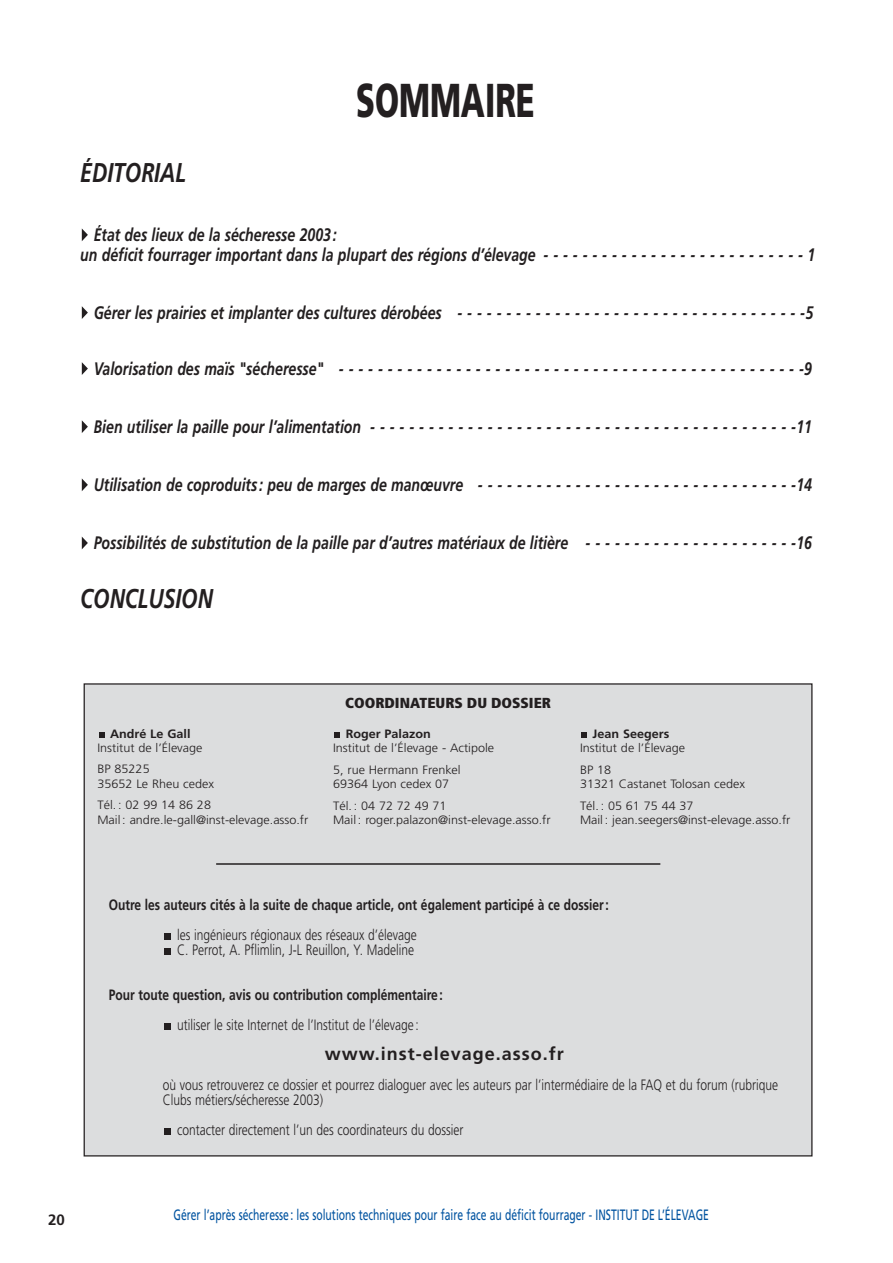
<style>
.page{position:relative;width:893px;height:1263px;background:#fff}
.page>*{position:absolute;margin:0;border:0;box-sizing:border-box;transform-origin:0 0}
.t1{font:900 47.55px "Frutiger";color:#231f20;scale:.65 1}
.t2{font:italic 700 27.15px "Frutiger";color:#231f20;scale:.78 1}
.t3{font:italic 700 18.15px/19.6px "Frutiger";color:#231f20;scale:.78 1}
.t4{font:700 18px "Frutiger";letter-spacing:.055em;color:#231f20}
.t5{font:300 15px/15px "Frutiger";color:#231f20;scale:.8 1}
.t6{font:700 15px "Frutiger";color:#231f20;scale:.8 1}
.t7{font:15px "Frutiger";color:#0053a0;scale:.69 1}
.t8{font:700 15px "Frutiger";color:#231f20}
.t9{font:900 condensed 14.55px "Frutiger";color:#231f20;scale:1.04 1}
.t10{font:300 12.15px/21.3px "Frutiger";color:#231f20;scale:1.04 1}
.t11{font:700 12.15px "Frutiger";color:#231f20;scale:1.04 1}
</style>
<div class="page">
<svg style="left:82px;top:537px;width:6px;height:12px"></svg>
<svg style="left:82px;top:478px;width:6px;height:13px"></svg>
<svg style="left:82px;top:420px;width:6px;height:13px"></svg>
<svg style="left:82px;top:362px;width:6px;height:13px"></svg>
<svg style="left:82px;top:306px;width:6px;height:13px"></svg>
<svg style="left:82px;top:228px;width:6px;height:13px"></svg>
<div style="left:84px;top:684px;width:727px;height:472px;background:#dcddde"></div>
<svg style="left:99px;top:732px;width:6px;height:6px"></svg>
<svg style="left:334px;top:732px;width:6px;height:6px"></svg>
<svg style="left:581px;top:732px;width:6px;height:6px"></svg>
<div style="left:164px;top:1128px;width:7px;height:7px;background:#231f20"></div>
<div style="left:164px;top:1023px;width:7px;height:7px;background:#231f20"></div>
<div style="left:164px;top:948px;width:7px;height:7px;background:#231f20"></div>
<div style="left:164px;top:933px;width:7px;height:7px;background:#231f20"></div>
<hr style="left:216px;top:863px;width:444px;height:2px;background:#231f20">
<h2 class="t2" style="left:80px;top:162px;width:137px">ÉDITORIAL</h2>
<h1 class="t1" style="left:356px;top:82px;width:276px">SOMMAIRE</h1>
<p class="t3" style="left:80px;top:227px;width:943px;text-indent:13px">État des lieux de la sécheresse 2003 :<br>un déficit fourrager important dans la plupart des régions d’élevage - - - - - - - - - - - - - - - - - - - - - - - - - - - 1</p>
<p class="t3" style="left:94px;top:304px;width:923px">Gérer les prairies et implanter des cultures dérobées - - - - - - - - - - - - - - - - - - - - - - - - - - - - - - - - - - - -5</p>
<p class="t3" style="left:94px;top:360px;width:922px">Valorisation des maïs "sécheresse" - - - - - - - - - - - - - - - - - - - - - - - - - - - - - - - - - - - - - - - - - - - - - - - -9</p>
<p class="t3" style="left:94px;top:418px;width:922px">Bien utiliser la paille pour l’alimentation - - - - - - - - - - - - - - - - - - - - - - - - - - - - - - - - - - - - - - - - - - - -11</p>
<p class="t3" style="left:94px;top:477px;width:922px">Utilisation de coproduits : peu de marges de manœuvre - - - - - - - - - - - - - - - - - - - - - - - - - - - - - - - - -14</p>
<p class="t3" style="left:94px;top:535px;width:922px">Possibilités de substitution de la paille par d’autres matériaux de litière - - - - - - - - - - - - - - - - - - - - - -16</p>
<h2 class="t2" style="left:80px;top:587px;width:172px">CONCLUSION</h2>
<p class="t8" style="left:48px;top:1214px;width:18px">20</p>
<p class="t11" style="left:110px;top:729px;width:79px">André Le Gall</p>
<p class="t10" style="left:97px;top:738px;width:102px">Institut de l’Élevage<br>BP 85225</p>
<p class="t10" style="left:97px;top:774px;width:114px">35652 Le Rheu cedex<br>Tél.: 02 99 14 86 28</p>
<p class="t10" style="left:97px;top:810px;width:204px">Mail: andre.le-gall@inst-elevage.asso.fr</p>
<p class="t9" style="left:345px;top:697px;width:199px">COORDINATEURS DU DOSSIER</p>
<p class="t11" style="left:345px;top:729px;width:83px">Roger Palazon</p>
<p class="t10" style="left:333px;top:739px;width:156px">Institut de l’Élevage - Actipole<br>5, rue Hermann Frenkel</p>
<p class="t10" style="left:333px;top:774px;width:113px">69364 Lyon cedex 07<br>Tél.: 04 72 72 49 71</p>
<p class="t10" style="left:333px;top:810px;width:210px">Mail: roger.palazon@inst-elevage.asso.fr</p>
<p class="t11" style="left:592px;top:729px;width:75px">Jean Seegers</p>
<p class="t10" style="left:580px;top:739px;width:102px">Institut de l’Élevage<br>BP 18</p>
<p class="t10" style="left:580px;top:774px;width:160px">31321 Castanet Tolosan cedex<br>Tél.: 05 61 75 44 37</p>
<p class="t10" style="left:580px;top:810px;width:204px">Mail: jean.seegers@inst-elevage.asso.fr</p>
<p class="t6" style="left:109px;top:898px;width:626px">Outre les auteurs cités à la suite de chaque article, ont également participé à ce dossier :</p>
<p class="t5" style="left:177px;top:928px;width:301px">les ingénieurs régionaux des réseaux d’élevage<br>C. Perrot, A. Pflimlin, J-L Reuillon, Y. Madeline</p>
<p class="t6" style="left:109px;top:988px;width:419px">Pour toute question, avis ou contribution complémentaire :</p>
<p class="t5" style="left:177px;top:1018px;width:303px">utiliser le site Internet de l’Institut de l’élevage :</p>
<p class="t4" style="left:325px;top:1046px;width:240px">www.inst-elevage.asso.fr</p>
<p class="t5" style="left:163px;top:1078px;width:770px">où vous retrouverez ce dossier et pourrez dialoguer avec les auteurs par l’intermédiaire de la FAQ et du forum (rubrique<br>Clubs métiers/sécheresse 2003)</p>
<p class="t5" style="left:177px;top:1123px;width:359px">contacter directement l’un des coordinateurs du dossier</p>
<p class="t7" style="left:173px;top:1208px;width:777px">Gérer l’après sécheresse: les solutions techniques pour faire face au déficit fourrager - INSTITUT DE L’ÉLEVAGE</p>
</div>
